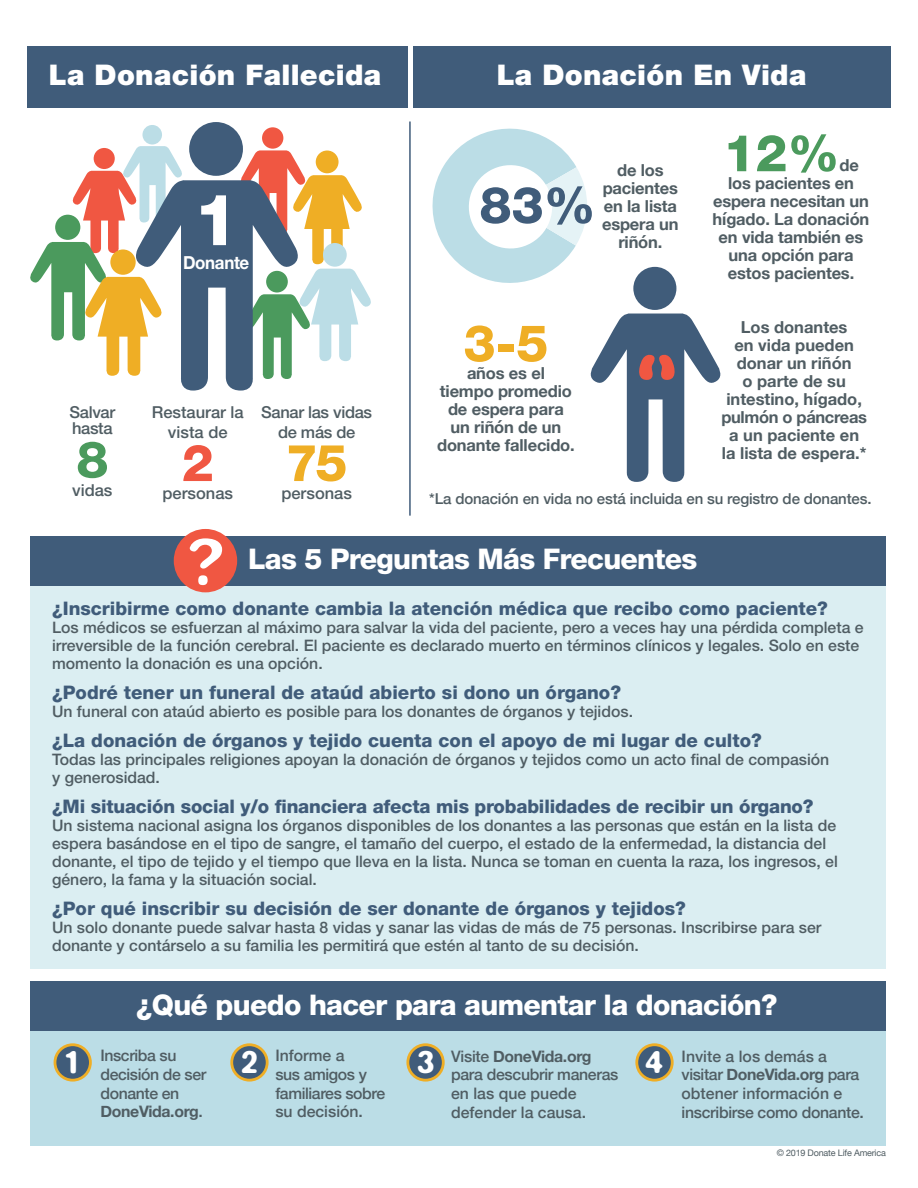
<style>
.page{position:relative;width:918px;height:1188px;background:#fff}
.page>*{position:absolute;margin:0;border:0;box-sizing:border-box;transform-origin:0 0}
.t1{font:800 71.4px "Helvetica Neue LT Std";color:#fff}
.t2{font:500 67.65px "Blur";color:#fff}
.t3{font:800 51px "Helvetica Neue LT Std";color:#efae25}
.t4{font:800 51px "Helvetica Neue LT Std";color:#4b9a5d}
.t5{font:800 51px "Helvetica Neue LT Std";color:#405c7a}
.t6{font:800 51px "Helvetica Neue LT Std";color:#f05742}
.t7{font:500 33px "Blur";color:#fff}
.t8{font:800 28.5px "Helvetica Neue LT Std";letter-spacing:-.025em;color:#fff}
.t9{font:900 28.5px "Helvetica Neue LT Std";letter-spacing:.01em;color:#fff}
.t10{font:800 18.75px "Helvetica Neue LT Std";color:#405c7a}
.t11{font:700 18px "Helvetica Neue LT Std";letter-spacing:-.02em;color:#fff;scale:.94 1}
.t12{font:700 16.5px/18px "Helvetica Neue";letter-spacing:-.01em;color:#505d63;text-align:center}
.t13{font:500 16.5px/19.8px "Helvetica Neue LT Std";color:#505d63;text-align:center}
.t14{font:500 16.5px "Helvetica Neue LT Std";letter-spacing:-.02em;color:#505d63}
.t15{font:500 15.9px/18px "Helvetica Neue LT Std";color:#505d63}
.t16{font:500 15.9px/18.8px "Helvetica Neue";letter-spacing:-.02em;color:#505d63}
.t17{font:500 15.9px/18.8px "Helvetica Neue";color:#505d63}
.t18{font:700 15.9px "Helvetica Neue";letter-spacing:-.02em;color:#505d63}
.t19{font:500 15px "Helvetica Neue";letter-spacing:-.01em;color:#505d63}
.t20{font:9px "Helvetica Neue";letter-spacing:-.02em;color:#505d63}
.s1{font-weight:500}
.s2{font-weight:700}
</style>
<div class="page">
<div style="left:27px;top:46px;width:380px;height:61px;background:#405c7a"></div>
<div style="left:30px;top:544px;width:856px;height:425px;background:#dbeef2"></div>
<div style="left:30px;top:537px;width:856px;height:49px;background:#405c7a"></div>
<div style="left:174px;top:529px;width:63px;height:63px;background:#f05742;border-radius:50%"></div>
<div style="left:142px;top:125px;width:20px;height:20px;background:#bbdde6;border-radius:50%"></div>
<div style="left:262px;top:127px;width:21px;height:22px;background:#f05742;border-radius:50%"></div>
<div style="left:633px;top:267px;width:43px;height:43px;background:#405c7a;border-radius:50%"></div>
<svg style="left:590px;top:313px;width:131px;height:169px"></svg>
<hr style="left:409px;top:122px;width:2px;height:394px;background:#405c7a">
<svg style="left:432px;top:128px;width:155px;height:155px"></svg>
<div style="left:414px;top:46px;width:477px;height:61px;background:#405c7a"></div>
<div style="left:30px;top:987px;width:856px;height:159px;background:#bbdde6"></div>
<div style="left:30px;top:982px;width:856px;height:49px;background:#405c7a"></div>
<div style="left:55px;top:1045px;width:35px;height:35px;background:#405c7a;border-radius:50%"></div>
<div style="left:54px;top:1043px;width:38px;height:39px;border:3px solid #efae25;border-radius:50%"></div>
<div style="left:637px;top:1045px;width:35px;height:35px;background:#405c7a;border-radius:50%"></div>
<div style="left:635px;top:1043px;width:39px;height:39px;border:3px solid #efae25;border-radius:50%"></div>
<svg style="left:30px;top:146px;width:341px;height:245px"></svg>
<div style="left:189px;top:122px;width:54px;height:54px;background:#405c7a;border-radius:50%"></div>
<div style="left:232px;top:1045px;width:35px;height:35px;background:#405c7a;border-radius:50%"></div>
<div style="left:230px;top:1043px;width:39px;height:39px;border:3px solid #efae25;border-radius:50%"></div>
<div style="left:408px;top:1045px;width:35px;height:35px;background:#405c7a;border-radius:50%"></div>
<div style="left:406px;top:1043px;width:39px;height:39px;border:3px solid #efae25;border-radius:50%"></div>
<p class="t9" style="left:49px;top:58px;width:334px">La Donación Fallecida</p>
<p class="t1" style="left:194px;top:177px;width:46px">1</p>
<p class="t11" style="left:183px;top:252px;width:72px">Donante</p>
<p class="t13" style="left:69px;top:402px;width:47px">Salvar</p>
<p class="t13" style="left:72px;top:418px;width:42px">hasta</p>
<p class="t4" style="left:76px;top:429px;width:34px">8</p>
<p class="t13" style="left:72px;top:480px;width:42px">vidas</p>
<p class="t13" style="left:152px;top:402px;width:94px">Restaurar la vista de</p>
<p class="t6" style="left:182px;top:433px;width:34px">2</p>
<p class="t13" style="left:162px;top:483px;width:72px">personas</p>
<p class="t14" style="left:261px;top:402px;width:112px">Sanar las vidas</p>
<p class="t13" style="left:278px;top:422px;width:79px">de más de</p>
<p class="t3" style="left:286px;top:433px;width:63px">75</p>
<p class="t13" style="left:281px;top:483px;width:72px">personas</p>
<p class="t9" style="left:497px;top:58px;width:311px">La Donación En Vida</p>
<p class="t5" style="left:479px;top:175px;width:118px">83%</p>
<p class="t12" style="left:617px;top:162px;width:48px">de los</p>
<p class="t12" style="left:603px;top:180px;width:77px">pacientes</p>
<p class="t12" style="left:602px;top:198px;width:78px">en la lista espera un riñón.</p>
<p class="t3" style="left:463px;top:313px;width:87px">3-5</p>
<p class="t12" style="left:467px;top:365px;width:79px">años es el</p>
<p class="t12" style="left:440px;top:383px;width:134px">tiempo promedio</p>
<p class="t12" style="left:448px;top:401px;width:117px">de espera para</p>
<p class="t12" style="left:437px;top:419px;width:139px">un riñón de un donante fallecido.</p>
<p class="t4" style="left:723px;top:123px;width:118px">12%</p>
<p class="t12" style="left:839px;top:157px;width:21px">de</p>
<p class="t12" style="left:728px;top:175px;width:127px">los pacientes en</p>
<p class="t12" style="left:713px;top:193px;width:157px">espera necesitan un</p>
<p class="t12" style="left:713px;top:211px;width:158px">hígado. La donación</p>
<p class="t12" style="left:719px;top:229px;width:146px">en vida también es</p>
<p class="t12" style="left:728px;top:247px;width:127px">una opción para</p>
<p class="t12" style="left:728px;top:265px;width:128px">estos pacientes.</p>
<p class="t12" style="left:741px;top:319px;width:108px">Los donantes</p>
<p class="t12" style="left:734px;top:337px;width:121px">en vida pueden</p>
<p class="t12" style="left:737px;top:355px;width:116px">donar un riñón</p>
<p class="t12" style="left:721px;top:373px;width:147px">o parte de su intestino, hígado, pulmón o páncreas a un paciente en la lista de espera.*</p>
<p class="t19" style="left:429px;top:486px;width:444px">*La donación en vida no está incluida en su registro de donantes.</p>
<p class="t2" style="left:188px;top:522px;width:37px">?</p>
<p class="t8" style="left:248px;top:542px;width:451px">Las 5 Preguntas Más Frecuentes</p>
<p class="t10" style="left:52px;top:598px;width:777px">¿Inscribirme como donante cambia la atención médica que recibo como paciente?</p>
<p class="t15" style="left:52px;top:619px;width:813px">Los médicos se esfuerzan al máximo para salvar la vida del paciente, pero a veces hay una pérdida completa e irreversible de la función cerebral. El paciente es declarado muerto en términos clínicos y legales. Solo en este momento la donación es una opción.</p>
<p class="t10" style="left:52px;top:682px;width:571px">¿Podré tener un funeral de ataúd abierto si dono un órgano?</p>
<p class="t15" style="left:52px;top:703px;width:583px">Un funeral con ataúd abierto es posible para los donantes de órganos y tejidos.</p>
<p class="t10" style="left:52px;top:730px;width:711px">¿La donación de órganos y tejido cuenta con el apoyo de mi lugar de culto?</p>
<p class="t15" style="left:52px;top:751px;width:779px">Todas las principales religiones apoyan la donación de órganos y tejidos como un acto final de compasión</p>
<p class="t15" style="left:52px;top:769px;width:109px">y generosidad.</p>
<p class="t10" style="left:52px;top:796px;width:763px">¿Mi situación social y/o financiera afecta mis probabilidades de recibir un órgano?</p>
<p class="t15" style="left:52px;top:817px;width:787px">Un sistema nacional asigna los órganos disponibles de los donantes a las personas que están en la lista de espera basándose en el tipo de sangre, el tamaño del cuerpo, el estado de la enfermedad, la distancia del donante, el tipo de tejido y el tiempo que lleva en la lista. Nunca se toman en cuenta la raza, los ingresos, el género, la fama y la situación social.</p>
<p class="t10" style="left:52px;top:898px;width:635px">¿Por qué inscribir su decisión de ser donante de órganos y tejidos?</p>
<p class="t15" style="left:52px;top:919px;width:771px">Un solo donante puede salvar hasta 8 vidas y sanar las vidas de más de 75 personas. Inscribirse para ser donante y contárselo a su familia les permitirá que estén al tanto de su decisión.</p>
<p class="t8" style="left:136px;top:988px;width:643px">¿Qué puedo hacer para aumentar la donación?</p>
<p class="t16" style="left:100px;top:1045px;width:107px">Inscriba su decisión de ser donante en</p>
<p class="t18" style="left:100px;top:1099px;width:104px">DoneVida.org<span class="s1">.</span></p>
<p class="t17" style="left:275px;top:1045px;width:71px">Informe a</p>
<p class="t16" style="left:275px;top:1063px;width:93px">sus amigos y</p>
<p class="t16" style="left:275px;top:1082px;width:111px">familiares sobre su decisión.</p>
<p class="t7" style="left:66px;top:1043px;width:13px">1</p>
<p class="t16" style="left:451px;top:1045px;width:169px">Visite <span class="s2">DoneVida.org </span>para descubrir maneras en las que puede</p>
<p class="t17" style="left:451px;top:1102px;width:136px">defender la causa.</p>
<p class="t7" style="left:242px;top:1043px;width:18px">2</p>
<p class="t7" style="left:418px;top:1043px;width:18px">3</p>
<p class="t7" style="left:645px;top:1043px;width:20px">4</p>
<p class="t17" style="left:682px;top:1045px;width:184px">Invite a los demás a visitar <span class="s2">DoneVida.org</span> para obtener información e inscribirse como donante.</p>
<p class="t20" style="left:777px;top:1146px;width:111px">© 2019 Donate Life America</p>
</div>
